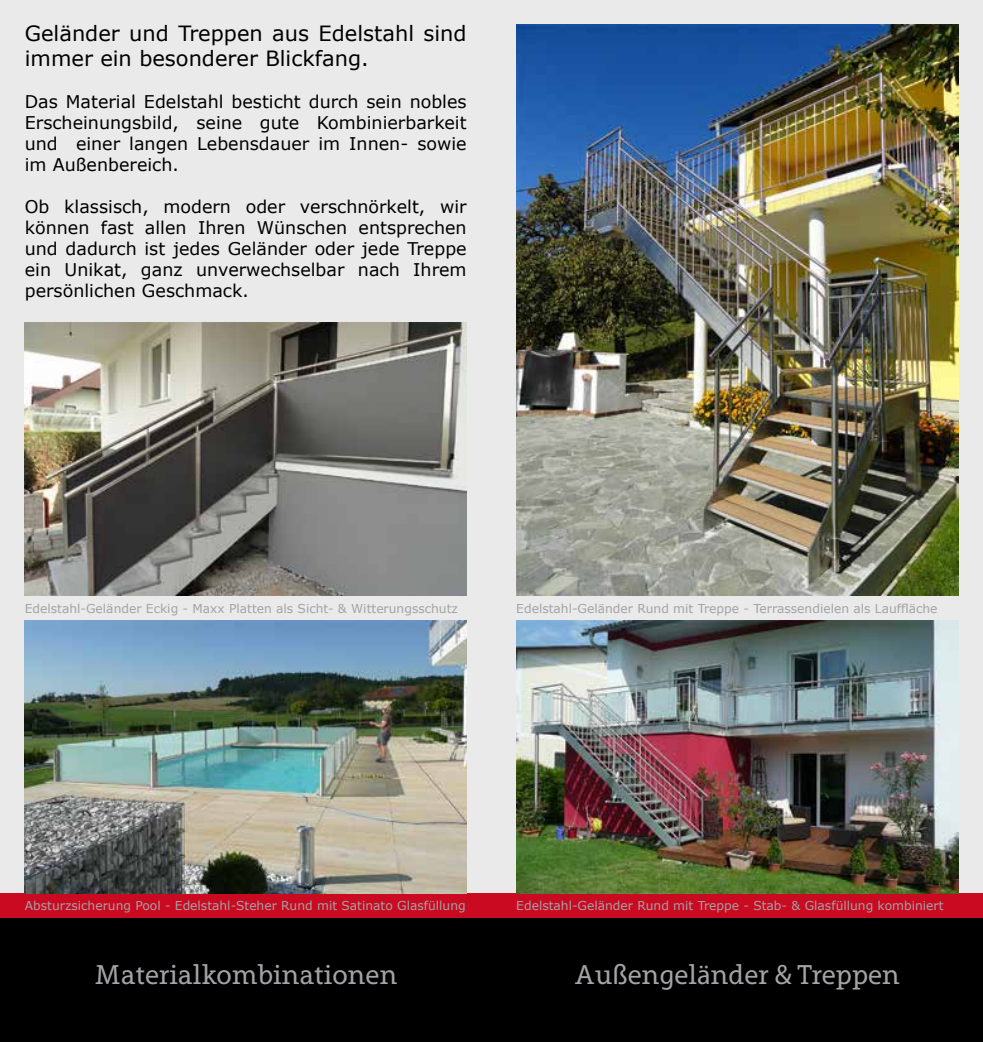
<style>
.page{position:relative;width:983px;height:1042px;background:#fff}
.page>*{position:absolute;margin:0;border:0;box-sizing:border-box;transform-origin:0 0}
.t1{font:28px "Grandesign Neue Serif";color:#a2a3a5}
.t2{font:21px/25.2px "Verdana";color:#000}
.t3{font:17.5px/21px "Verdana";color:#000;text-align:justify}
.t4{font:12.25px "Verdana";color:#a2a3a5}
</style>
<div class="page">
<div style="left:0;top:0;width:982px;height:893px;background:#eaeaeb"></div>
<div style="left:0;top:918px;width:982px;height:124px;background:#000"></div>
<div style="left:0;top:893px;width:982px;height:25px;background:#c90a21"></div>
<img style="left:25px;top:322px;width:441px;height:273px">
<img style="left:25px;top:620px;width:441px;height:273px">
<img style="left:516px;top:25px;width:441px;height:570px">
<img style="left:516px;top:620px;width:441px;height:273px">
<p class="t2" style="left:25px;top:20px;width:443px">Geländer und Treppen aus Edelstahl sind immer ein besonderer Blickfang.</p>
<p class="t3" style="left:25px;top:91px;width:443px">Das Material Edelstahl besticht durch sein nobles Erscheinungsbild, seine gute Kombinierbarkeit und einer langen Lebensdauer im Innen- sowie im Außenbereich.</p>
<p class="t3" style="left:25px;top:196px;width:443px">Ob klassisch, modern oder verschnörkelt, wir können fast allen Ihren Wünschen entsprechen und dadurch ist jedes Geländer oder jede Treppe ein Unikat, ganz unverwechselbar nach Ihrem persönlichen Geschmack.</p>
<p class="t4" style="left:25px;top:599px;width:434px">Edelstahl-Geländer Eckig - Maxx Platten als Sicht- &amp; Witterungsschutz</p>
<p class="t4" style="left:516px;top:599px;width:422px">Edelstahl-Geländer Rund mit Treppe - Terrassendielen als Lauffläche</p>
<p class="t4" style="left:25px;top:897px;width:442px">Absturzsicherung Pool - Edelstahl-Steher Rund mit Satinato Glasfüllung</p>
<h1 class="t1" style="left:94px;top:958px;width:305px">Materialkombinationen</h1>
<p class="t4" style="left:516px;top:897px;width:428px">Edelstahl-Geländer Rund mit Treppe - Stab- &amp; Glasfüllung kombiniert</p>
<h1 class="t1" style="left:574px;top:958px;width:327px">Außengeländer &amp; Treppen</h1>
</div>
